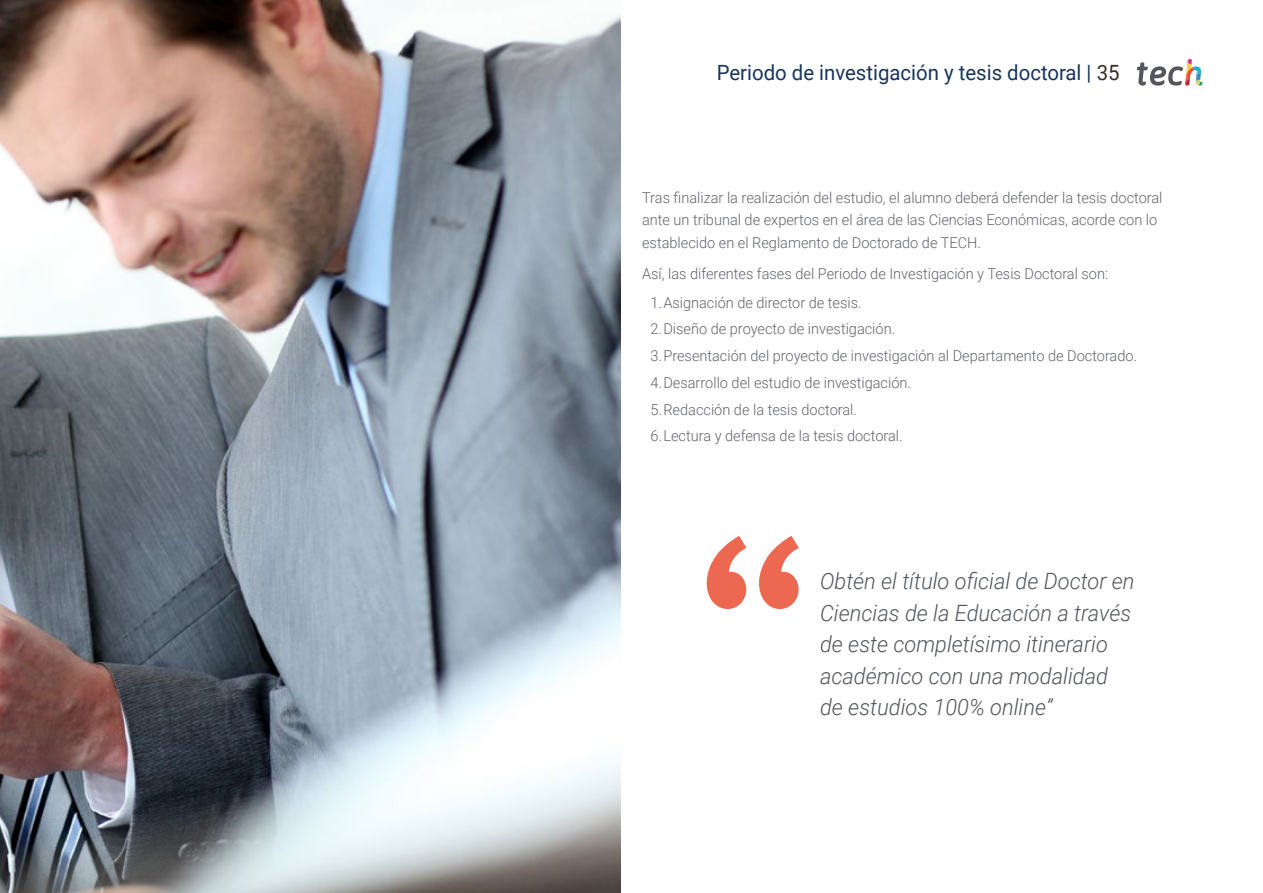
<style>
.page{position:relative;width:1263px;height:893px;background:#fff}
.page>*{position:absolute;margin:0;border:0;box-sizing:border-box;transform-origin:0 0}
.t1{font:italic 300 22.5px/31.5px "Roboto";color:#52555b}
.t2{font:21px "Roboto";color:#17355b}
.t3{font:300 15px/26.7px "Roboto";color:#61646a}
.s1{color:#312e20}
</style>
<div class="page">
<svg style="left:1137px;top:59px;width:65px;height:27px"></svg>
<img style="left:0;top:0;width:621px;height:893px">
<svg style="left:707px;top:536px;width:92px;height:73px"></svg>
<h2 class="t2" style="left:717px;top:57px;width:404px">Periodo de investigación y tesis doctoral | <span class="s1">35</span></h2>
<p class="t3" style="left:642px;top:186px;width:522px;line-height:22.5px">Tras finalizar la realización del estudio, el alumno deberá defender la tesis doctoral ante un tribunal de expertos en el área de las Ciencias Económicas, acorde con lo establecido en el Reglamento de Doctorado de TECH.</p>
<p class="t3" style="left:651px;top:258px;width:459px;line-height:28.8px;text-indent:-8px">Así, las diferentes fases del Periodo de Investigación y Tesis Doctoral son:<br>1.Asignación de director de tesis.</p>
<p class="t3" style="left:651px;top:315px;width:488px">2.Diseño de proyecto de investigación.<br>3.Presentación del proyecto de investigación al Departamento de Doctorado.<br>4.Desarrollo del estudio de investigación.<br>5.Redacción de la tesis doctoral.<br>6.Lectura y defensa de la tesis doctoral.</p>
<h1 class="t1" style="left:820px;top:565px;width:316px">Obtén el título oficial de Doctor en<br>Ciencias de la Educación a través de este completísimo itinerario académico con una modalidad de estudios 100% online”</h1>
</div>
